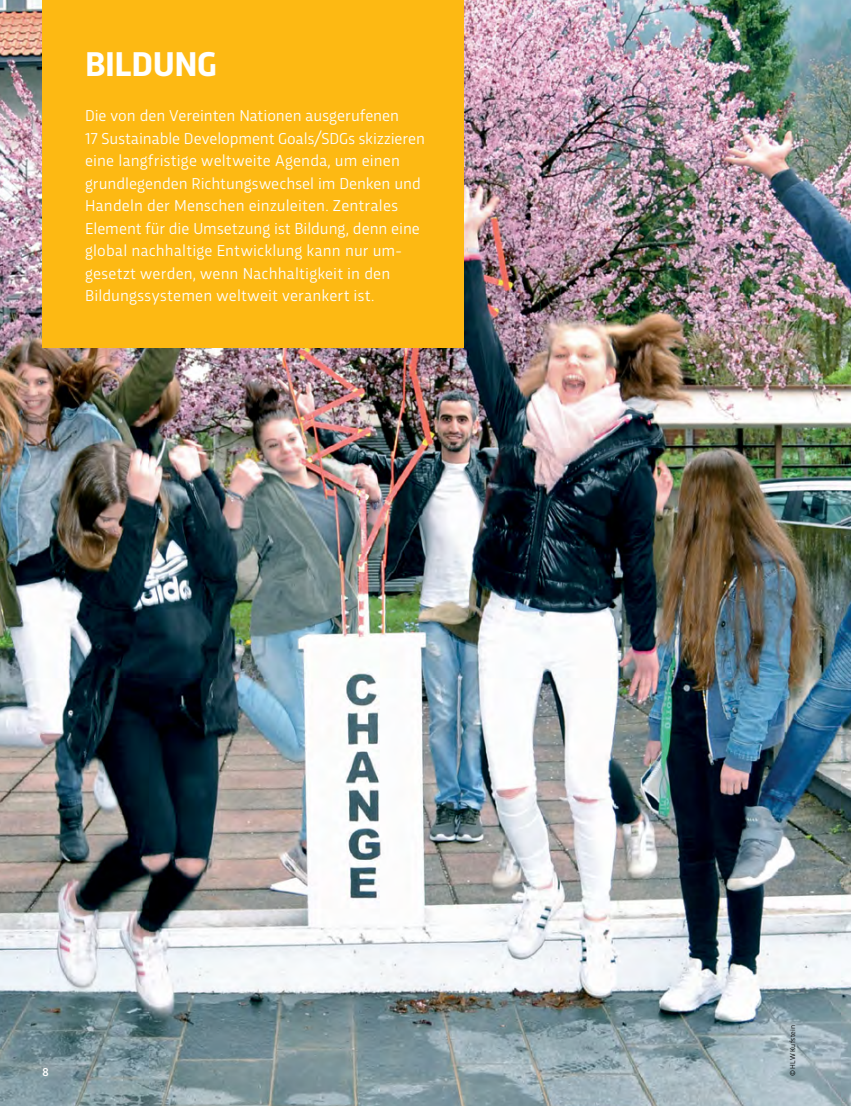
<style>
.page{position:relative;width:851px;height:1106px;background:#fff}
.page>*{position:absolute;margin:0;border:0;box-sizing:border-box;transform-origin:0 0}
.t1{font:700 36px "Trasandina";letter-spacing:-.01em;color:#fff}
.t2{font:16.5px/22.5px "Trasandina";letter-spacing:.01em;color:#fff}
.t3{font:500 12px "Trasandina";color:#fff}
.t4{font:7.5px "Trasandina";letter-spacing:.02em;color:#000}
</style>
<div class="page">
<img style="left:0;top:0;width:850px;height:1106px">
<div style="left:43px;top:0;width:420px;height:347px;background:#fdb913"></div>
<h1 class="t1" style="left:85px;top:37px;width:133px">BILDUNG</h1>
<p class="t2" style="left:85px;top:103px;width:341px">Die von den Vereinten Nationen ausgerufenen<br>17 Sustainable Development Goals/SDGs skizzieren eine langfristige weltweite Agenda, um einen grundlegenden Richtungswechsel im Denken und Handeln der Menschen einzuleiten. Zentrales Element für die Umsetzung ist Bildung, denn eine global nachhaltige Entwicklung kann nur um&shy;gesetzt werden, wenn Nachhaltigkeit in den Bildungssystemen weltweit verankert ist.</p>
<p class="t3" style="left:43px;top:1063px;width:8px">8</p>
<p class="t4" style="left:787px;top:1076px;width:53px;rotate:-90deg">© HLW Kufstein</p>
</div>
